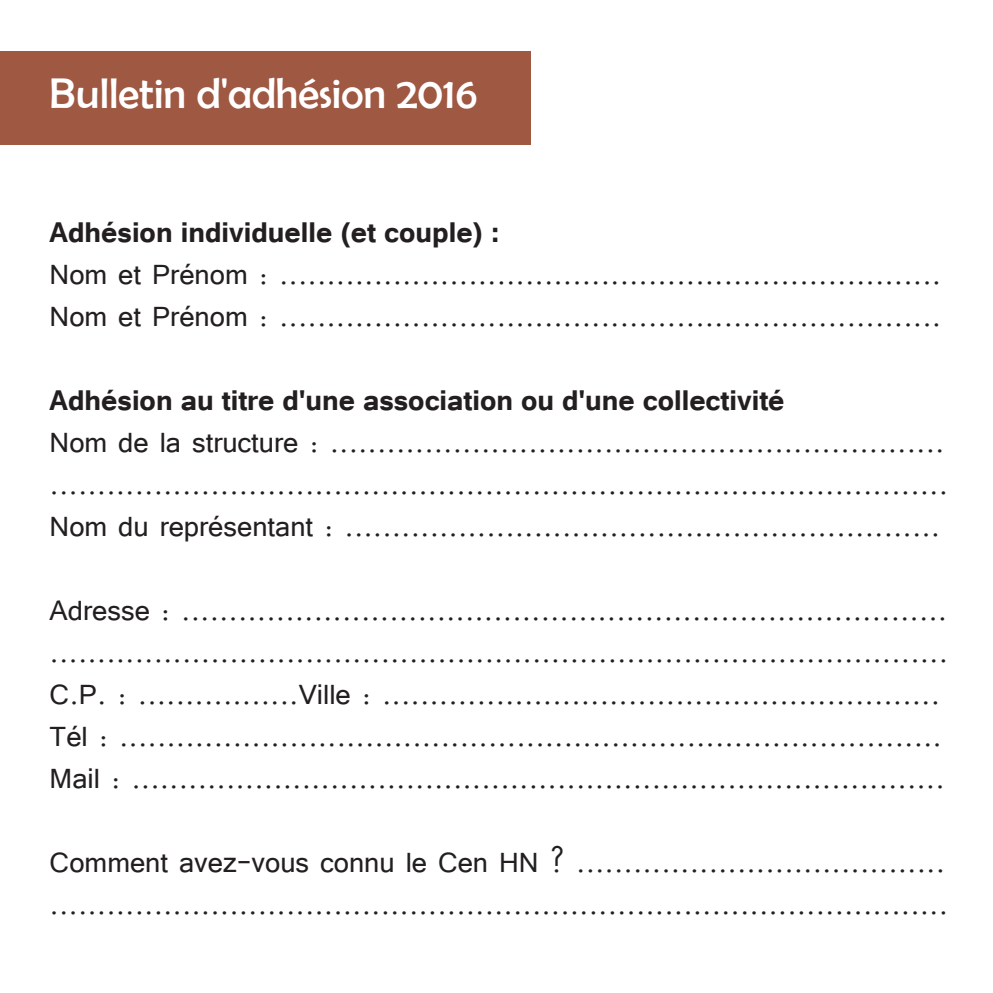
<style>
.page{position:relative;width:993px;height:993px;background:#fff}
.page>*{position:absolute;margin:0;border:0;box-sizing:border-box;transform-origin:0 0}
.t1{font:43.05px "Berlin Sans FB";color:#fff}
.t2{font:35px/42px "Tunga";color:#231f20}
.t3{font:700 35px "Tunga";color:#231f20}
</style>
<div class="page">
<div style="left:0;top:51px;width:530px;height:94px;background:#9f5842"></div>
<p class="t1" style="left:50px;top:70px;width:429px">Bulletin d'adhésion 2016</p>
<p class="t3" style="left:50px;top:209px;width:451px">Adhésion individuelle (et couple) :</p>
<p class="t2" style="left:50px;top:250px;width:892px">Nom et Prénom : ......................................................................<br>Nom et Prénom : ......................................................................</p>
<p class="t3" style="left:50px;top:377px;width:736px">Adhésion au titre d'une association ou d'une collectivité</p>
<p class="t2" style="left:50px;top:418px;width:899px;text-align:justify">Nom de la structure : ................................................................. ...............................................................................................<br>Nom du représentant : ...............................................................</p>
<p class="t2" style="left:50px;top:586px;width:899px">Adresse : ................................................................................. ...............................................................................................<br>C.P. : .................Ville : ...........................................................<br>Tél : .......................................................................................<br>Mail : ......................................................................................</p>
<p class="t2" style="left:50px;top:838px;width:899px">Comment avez-vous connu le Cen HN ? ....................................... ...............................................................................................</p>
</div>
